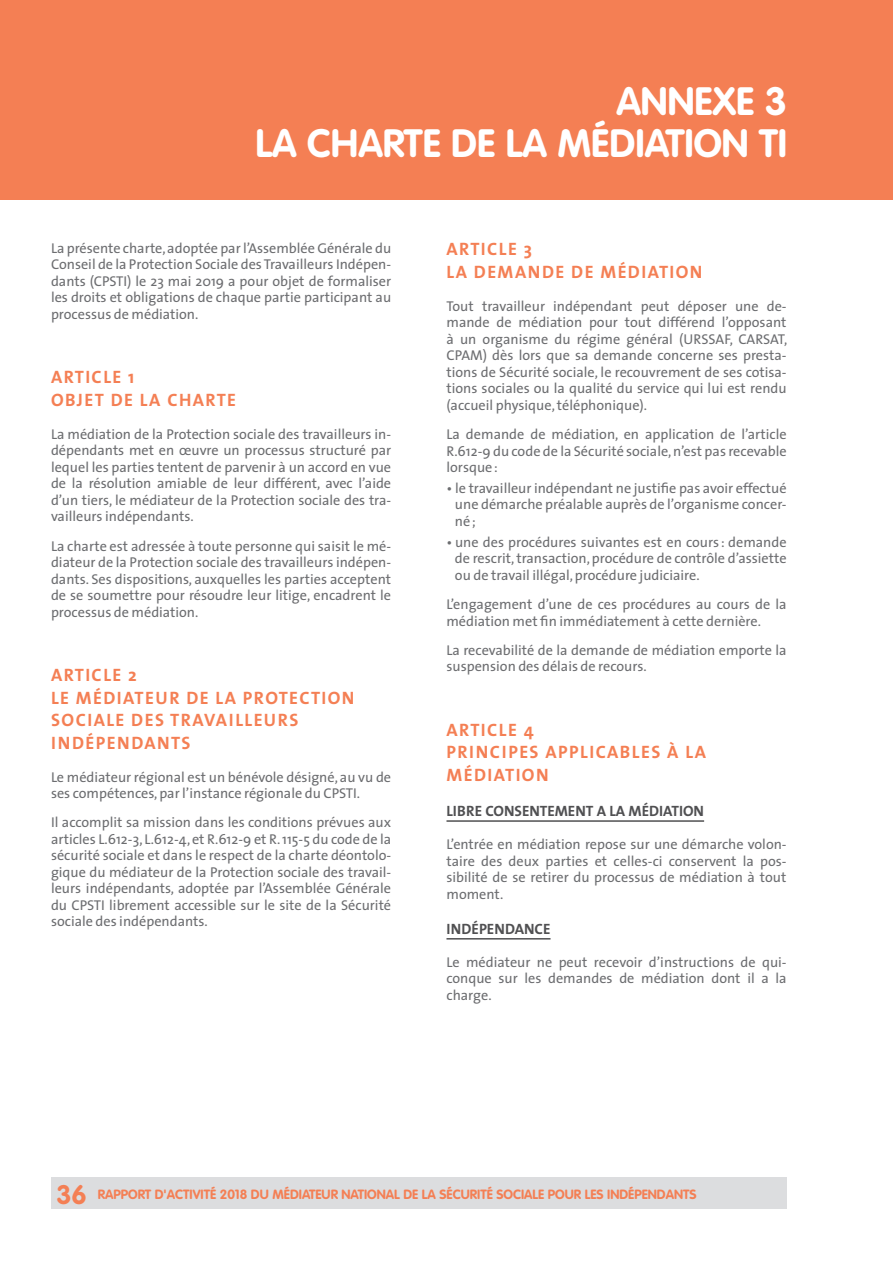
<style>
.page{position:relative;width:893px;height:1263px;background:#fff}
.page>*{position:absolute;margin:0;border:0;box-sizing:border-box;transform-origin:0 0}
.t1{font:700 39px/42px "VAG Rounded";color:#fff;text-align:right}
.t2{font:700 18px/22.5px "The Sans";letter-spacing:.08em;color:#f47f54}
.t3{font:700 15px "The Sans";color:#505052}
.t4{font:14.25px/16.5px "The Sans";color:#6c6d70;text-align:justify}
.t5{font:700 13.2px "VAG Rounded";color:#f47f54}
.s1{font-size:26.4px}
</style>
<div class="page">
<div style="left:51px;top:1177px;width:736px;height:32px;background:#dcdddf"></div>
<div style="left:0;top:0;width:893px;height:200px;background:#f47f54"></div>
<hr style="left:446px;top:820px;width:258px;height:2px;background:#505052">
<hr style="left:446px;top:938px;width:104px;height:1px;background:#505052">
<h1 class="t1" style="left:255px;top:80px;width:533px">ANNEXE 3<br>LA CHARTE DE LA MÉDIATION TI</h1>
<p class="t4" style="left:51px;top:239px;width:342px">La présente charte, adoptée par l’Assemblée Générale du Conseil de la Protection Sociale des Travailleurs Indépen&shy;dants (CPSTI) le 23 mai 2019 a pour objet de formaliser les droits et obligations de chaque partie participant au processus de médiation.</p>
<p class="t2" style="left:51px;top:365px;width:187px">ARTICLE 1<br>OBJET DE LA CHARTE</p>
<p class="t4" style="left:51px;top:425px;width:342px">La médiation de la Protection sociale des travailleurs in&shy;dépendants met en œuvre un processus structuré par lequel les parties tentent de parvenir à un accord en vue de la résolution amiable de leur différent, avec l’aide d’un tiers, le médiateur de la Protection sociale des tra&shy;vailleurs indépendants.</p>
<p class="t4" style="left:51px;top:537px;width:342px">La charte est adressée à toute personne qui saisit le mé&shy;diateur de la Protection sociale des travailleurs indépen&shy;dants. Ses dispositions, auxquelles les parties acceptent de se soumettre pour résoudre leur litige, encadrent le processus de médiation.</p>
<p class="t2" style="left:51px;top:663px;width:305px">ARTICLE 2<br>LE MÉDIATEUR DE LA PROTECTION<br>SOCIALE DES TRAVAILLEURS<br>INDÉPENDANTS</p>
<p class="t4" style="left:51px;top:768px;width:342px">Le médiateur régional est un bénévole désigné, au vu de ses compétences, par l’instance régionale du CPSTI.</p>
<p class="t4" style="left:51px;top:814px;width:342px">Il accomplit sa mission dans les conditions prévues aux articles L.612-3, L.612-4, et R.612-9 et R. 115-5 du code de la sécurité sociale et dans le respect de la charte déontolo&shy;gique du médiateur de la Protection sociale des travail&shy;leurs indépendants, adoptée par l’Assemblée Générale du CPSTI librement accessible sur le site de la Sécurité sociale des indépendants.</p>
<p class="t2" style="left:446px;top:238px;width:258px">ARTICLE 3<br>LA DEMANDE DE MÉDIATION</p>
<p class="t4" style="left:446px;top:297px;width:342px">Tout travailleur indépendant peut déposer une de&shy;mande de médiation pour tout différend l’opposant à un organisme du régime général (URSSAF, CARSAT, CPAM) dès lors que sa demande concerne ses presta&shy;tions de Sécurité sociale, le recouvrement de ses cotisa&shy;tions sociales ou la qualité du service qui lui est rendu (accueil physique, téléphonique).</p>
<p class="t4" style="left:446px;top:426px;width:342px">La demande de médiation, en application de l’article R.612-9 du code de la Sécurité sociale, n’est pas recevable lorsque:</p>
<p class="t4" style="left:455px;top:479px;width:333px;text-indent:-8px">• le travailleur indépendant ne justifie pas avoir effectué une démarche préalable auprès de l’organisme concer&shy;né;</p>
<p class="t4" style="left:455px;top:533px;width:333px;text-indent:-8px">• une des procédures suivantes est en cours : demande de rescrit, transaction, procédure de contrôle d’assiette ou de travail illégal, procédure judiciaire.</p>
<p class="t4" style="left:446px;top:595px;width:342px">L’engagement d’une de ces procédures au cours de la médiation met fin immédiatement à cette dernière.</p>
<p class="t4" style="left:446px;top:641px;width:342px">La recevabilité de la demande de médiation emporte la suspension des délais de recours.</p>
<p class="t2" style="left:446px;top:718px;width:261px">ARTICLE 4<br>PRINCIPES APPLICABLES À LA<br>MÉDIATION</p>
<p class="t3" style="left:446px;top:798px;width:259px">LIBRE CONSENTEMENT A LA MÉDIATION</p>
<p class="t4" style="left:446px;top:835px;width:342px">L’entrée en médiation repose sur une démarche volon&shy;taire des deux parties et celles-ci conservent la pos&shy;sibilité de se retirer du processus de médiation à tout moment.</p>
<p class="t3" style="left:446px;top:916px;width:106px">INDÉPENDANCE</p>
<p class="t4" style="left:446px;top:953px;width:342px">Le médiateur ne peut recevoir d’instructions de qui&shy;conque sur les demandes de médiation dont il a la charge.</p>
<p class="t5" style="left:56px;top:1187px;width:642px"><span class="s1">36</span> RAPPORT D'ACTIVITÉ 2018 DU MÉDIATEUR NATIONAL DE LA SÉCURITÉ SOCIALE POUR LES INDÉPENDANTS</p>
</div>
